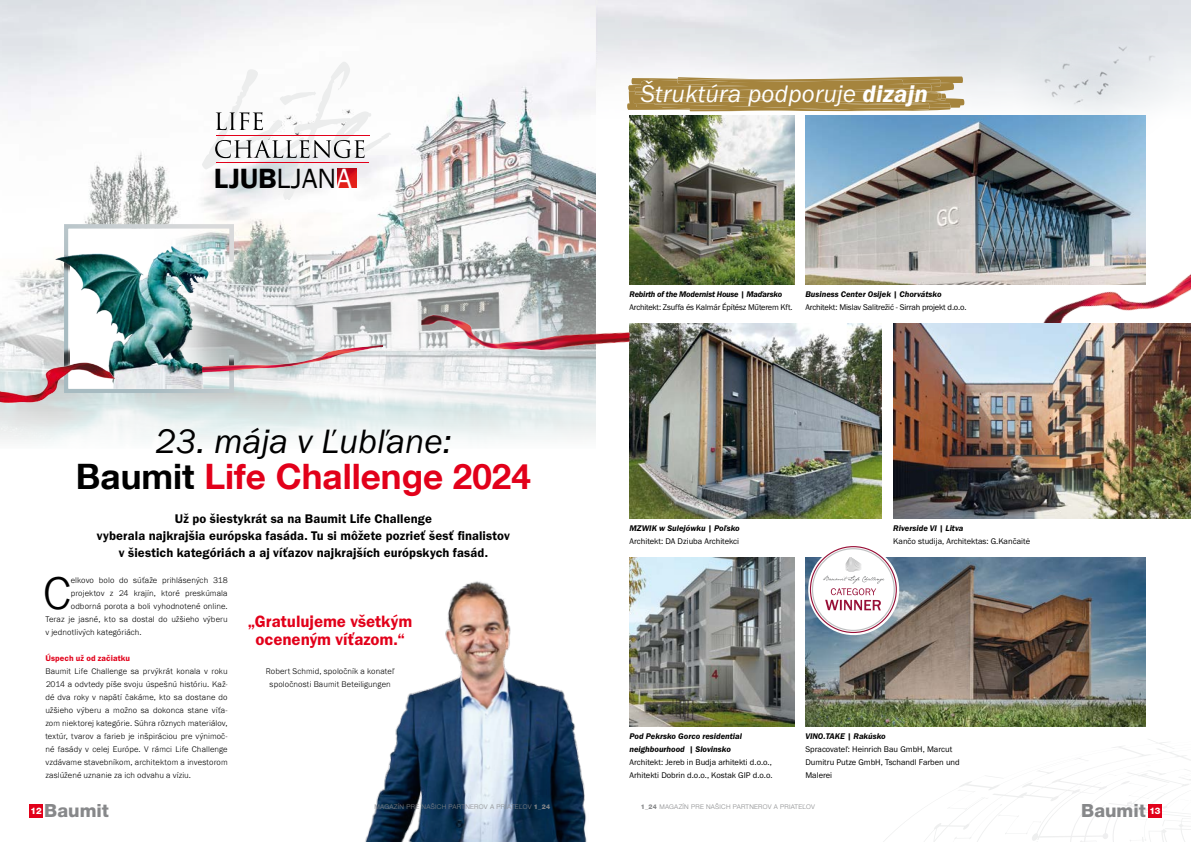
<style>
.page{position:relative;width:1191px;height:842px;background:#fff}
.page>*{position:absolute;margin:0;border:0;box-sizing:border-box;transform-origin:0 0}
.t1{font:300 47.5px "BM Franklin Gothic URW";color:#000}
.t2{font:700 35px "Helvetica Neue LT Com";color:#e2001a}
.t3{font:35px "BM Franklin Gothic URW Boo Ita";color:#000}
.t4{font:600 28.6px "Franklin Gothic";color:#000}
.t5{font:24.8px "BM Franklin Gothic URW Boo Ita";letter-spacing:.01em;color:#fff}
.t6{font:800 18.2px "Helvetica Neue LTW1 G";color:#87888a}
.t7{font:17px/18px "BM Franklin Gothic URW Dem";letter-spacing:-.005em;color:#e2001a;text-align:center}
.t8{font:13px/17px "BM Franklin Gothic URW Dem";letter-spacing:.005em;color:#000;text-align:center}
.t9{font:300 8.5px/13px "BM Franklin Gothic URW";letter-spacing:.01em;color:#000;text-align:justify}
.t10{font:8.5px/13px "BM Franklin Gothic URW Boo";color:#000}
.t11{font:italic 600 8.5px/13px "Franklin Gothic Itc TCE";color:#000}
.t12{font:8.5px "BM Franklin Gothic URW Boo";letter-spacing:-.02em;color:#000}
.t13{font:italic 600 8.5px "Franklin Gothic Itc TCE";letter-spacing:-.02em;color:#000}
.t14{font:8.5px "BM Franklin Gothic URW Dem";letter-spacing:.015em;color:#e2001a}
.t15{font:300 6.5px "Helvetica Neue LTW1 G";letter-spacing:.04em;color:#87888a}
.s1{font-weight:400}
.s2{font-weight:400;color:#fff}
.s3{color:#000}
.s4{font-family:"Franklin Gothic Itc TCE";font-weight:600;font-style:italic}
.s5{font-weight:800}
</style>
<div class="page">
<img style="left:0;top:0;width:595px;height:442px">
<img style="left:65px;top:224px;width:169px;height:169px">
<img style="left:65px;top:237px;width:4px;height:10px">
<img style="left:56px;top:247px;width:154px;height:142px">
<img style="left:202px;top:329px;width:180px;height:56px">
<img style="left:629px;top:323px;width:253px;height:195px">
<img style="left:646px;top:557px;width:148px;height:169px">
<img style="left:629px;top:115px;width:165px;height:169px">
<img style="left:805px;top:115px;width:340px;height:169px">
<img style="left:1031px;top:219px;width:160px;height:104px">
<img style="left:805px;top:557px;width:340px;height:169px">
<img style="left:421px;top:309px;width:208px;height:66px">
<img style="left:0;top:359px;width:114px;height:43px">
<svg style="left:883px;top:739px;width:274px;height:103px"></svg>
<img style="left:893px;top:323px;width:298px;height:195px">
<img style="left:365px;top:490px;width:281px;height:352px">
<svg style="left:624px;top:77px;width:341px;height:34px;background:#af9254"></svg>
<svg style="left:805px;top:546px;width:98px;height:93px"></svg>
<div style="left:30px;top:804px;width:13px;height:13px;background:#e2001a"></div>
<div style="left:1148px;top:804px;width:13px;height:13px;background:#e2001a"></div>
<svg style="left:202px;top:62px;width:189px;height:138px"></svg>
<hr style="left:216px;top:162px;width:153px;height:1px;background:#e2001a">
<hr style="left:216px;top:135px;width:153px;height:1px;background:#e2001a">
<img style="left:338px;top:169px;width:19px;height:19px">
<img style="left:1011px;top:14px;width:169px;height:136px">
<h3 class="t4" style="left:214px;top:161px;width:139px">LJUB<span class="s1">LJAN</span><span class="s2">A</span></h3>
<h2 class="t3" style="left:155px;top:420px;width:297px">23. mája v Ľubľane:</h2>
<h2 class="t2" style="left:76px;top:455px;width:456px"><span class="s3">Baumit</span> Life Challenge 2024</h2>
<h3 class="t8" style="left:97px;top:510px;width:414px">Už po šiestykrát sa na Baumit Life Challenge<br>vyberala najkrajšia európska fasáda. Tu si môžete pozrieť šesť finalistov v šiestich kategóriách a aj víťazov najkrajších európskych fasád.</h3>
<h1 class="t1" style="left:43px;top:564px;width:29px">C</h1>
<p class="t9" style="left:71px;top:574px;width:158px">elkovo bolo do súťaže prihlásených 318</p>
<p class="t9" style="left:71px;top:587px;width:158px">projektov z 24 krajín, ktoré preskúmala</p>
<p class="t9" style="left:71px;top:600px;width:158px">odborná porota a boli vyhodnotené online.</p>
<p class="t9" style="left:45px;top:613px;width:184px">Teraz je jasné, kto sa dostal do užšieho výberu</p>
<p class="t9" style="left:45px;top:626px;width:98px">v jednotlivých kategóriách.</p>
<p class="t14" style="left:45px;top:653px;width:86px">Úspech už od začiatku</p>
<p class="t9" style="left:45px;top:665px;width:184px">Baumit Life Challenge sa prvýkrát konala v roku 2014 a odvtedy píše svoju úspešnú históriu. Kaž&shy;dé dva roky v napätí čakáme, kto sa dostane do užšieho výberu a možno sa dokonca stane víťa&shy;zom niektorej kategórie. Súhra rôznych materiálov, textúr, tvarov a farieb je inšpiráciou pre výnimoč&shy;né fasády v celej Európe. V rámci Life Challenge vzdávame stavebníkom, architektom a investorom zaslúžené uznanie za ich odvahu a víziu.</p>
<h3 class="t7" style="left:248px;top:613px;width:166px">„Gratulujeme všetkým oceneným víťazom.“</h3>
<p class="t9" style="left:266px;top:665px;width:130px;text-align:center">Robert Schmid, spoločník a konateľ spoločnosti Baumit Beteiligungen</p>
<h3 class="t5" style="left:641px;top:78px;width:289px">Štruktúra podporuje <span class="s4">dizajn</span></h3>
<p class="t13" style="left:629px;top:289px;width:154px">Rebirth of the Modernist House | Maďarsko</p>
<p class="t12" style="left:629px;top:302px;width:165px">Architekt: Zsuffa és Kalmár Építész Műterem Kft.</p>
<p class="t11" style="left:805px;top:288px;width:138px">Business Center Osijek | Chorvátsko</p>
<p class="t12" style="left:805px;top:302px;width:163px">Architekt: Mislav Salitrežić - Sirrah projekt d.o.o.</p>
<p class="t11" style="left:629px;top:522px;width:112px">MZWIK w Sulejówku | Poľsko</p>
<p class="t10" style="left:629px;top:535px;width:111px">Architekt: DA Dziuba Architekci</p>
<p class="t11" style="left:893px;top:522px;width:72px">Riverside VI | Litva</p>
<p class="t10" style="left:893px;top:535px;width:138px">Kančo studija, Architektas: G.Kančaitė</p>
<p class="t11" style="left:629px;top:730px;width:114px">Pod Pekrsko Gorco residential neighbourhood | Slovinsko</p>
<p class="t10" style="left:629px;top:756px;width:145px">Architekt: Jereb in Budja arhitekti d.o.o.,<br>Arhitekti Dobrin d.o.o., Kostak GIP d.o.o.</p>
<p class="t11" style="left:805px;top:730px;width:82px">VINO.TAKE | Rakúsko</p>
<p class="t10" style="left:805px;top:743px;width:156px">Spracovateľ: Heinrich Bau GmbH, Marcut<br>Dumitru Putze GmbH, Tschandl Farben und<br>Malerei</p>
<p class="t15" style="left:374px;top:802px;width:177px">MAGAZÍN PRE NAŠICH PARTNEROV A PRIATEĽOV <span class="s5">1_24</span></p>
<p class="t15" style="left:641px;top:802px;width:176px"><span class="s5">1_24</span> MAGAZÍN PRE NAŠICH PARTNEROV A PRIATEĽOV</p>
<h3 class="t6" style="left:31px;top:800px;width:80px"><sup>12</sup> Baumit</h3>
<h3 class="t6" style="left:1081px;top:800px;width:81px">Baumit <sup>13</sup></h3>
</div>
